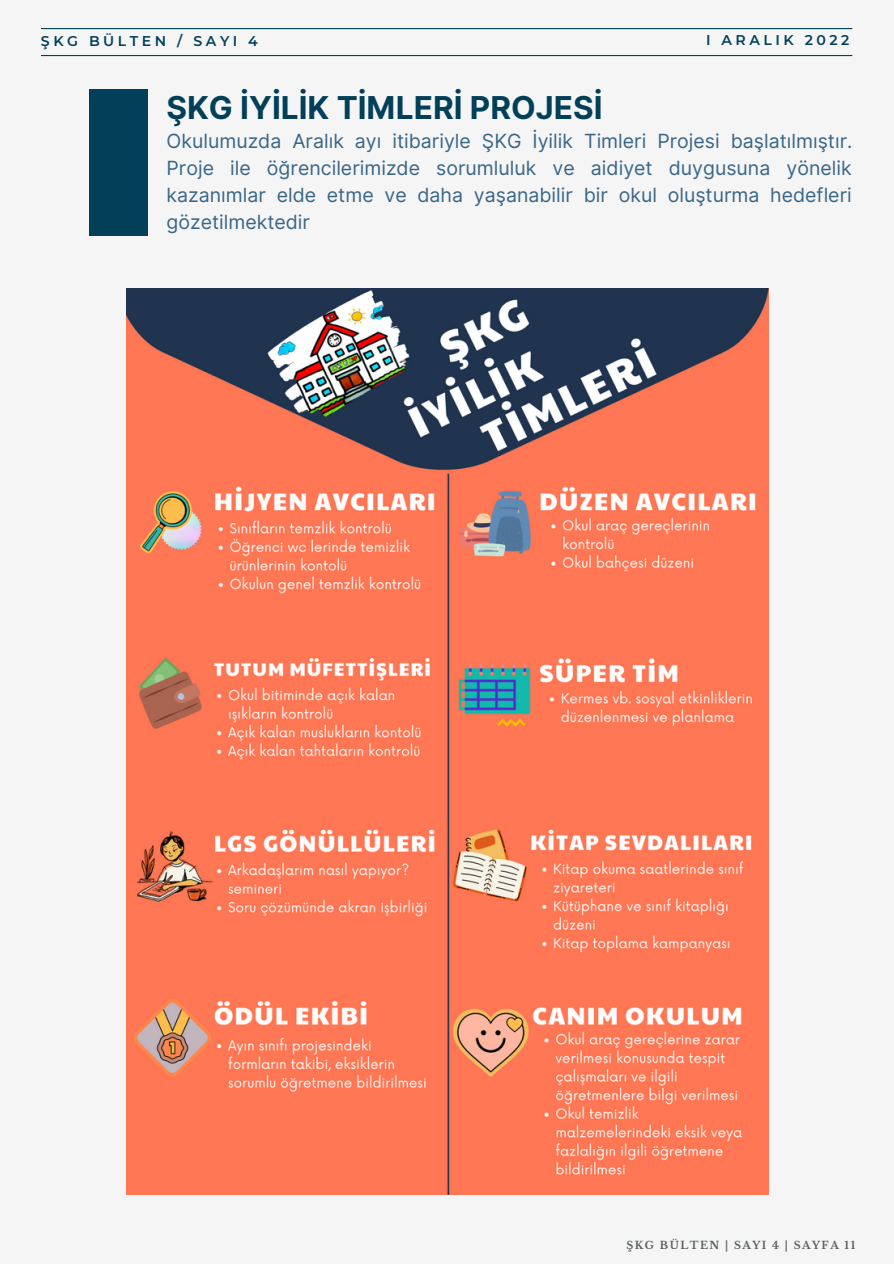
<style>
.page{position:relative;width:894px;height:1264px;background:#fff}
.page>*{position:absolute;margin:0;border:0;box-sizing:border-box;transform-origin:0 0}
.t1{font:700 31.5px "Inter";color:#024059}
.t2{font:19.5px/27px "Inter";color:#396686;text-align:justify}
.t3{font:600 14.1px "Montserrat";letter-spacing:.25em;color:#024059}
.t4{font:700 10.5px "Libre Baskerville";letter-spacing:.14em;color:#595f61}
</style>
<div class="page">
<div style="left:0;top:0;width:893px;height:1263px;background:#f5f5f5"></div>
<div style="left:89px;top:90px;width:58px;height:145px;background:#024059"></div>
<hr style="left:41px;top:55px;width:811px;height:1px;background:#024059">
<hr style="left:41px;top:28px;width:811px;height:1px;background:#024059">
<img style="left:127px;top:288px;width:640px;height:906px">
<p class="t3" style="left:41px;top:32px;width:218px">ŞKG BÜLTEN / SAYI 4</p>
<p class="t3" style="left:706px;top:31px;width:145px">I ARALIK 2022</p>
<h1 class="t1" style="left:166px;top:89px;width:437px">ŞKG İYİLİK TİMLERİ PROJESİ</h1>
<p class="t2" style="left:166px;top:128px;width:687px">Okulumuzda Aralık ayı itibariyle ŞKG İyilik Timleri Projesi başlatılmıştır.<br>Proje ile öğrencilerimizde sorumluluk ve aidiyet duygusuna yönelik kazanımlar elde etme ve daha yaşanabilir bir okul oluşturma hedefleri gözetilmektedir</p>
<p class="t4" style="left:626px;top:1238px;width:230px">ŞKG BÜLTEN | SAYI 4 | SAYFA 11</p>
</div>
